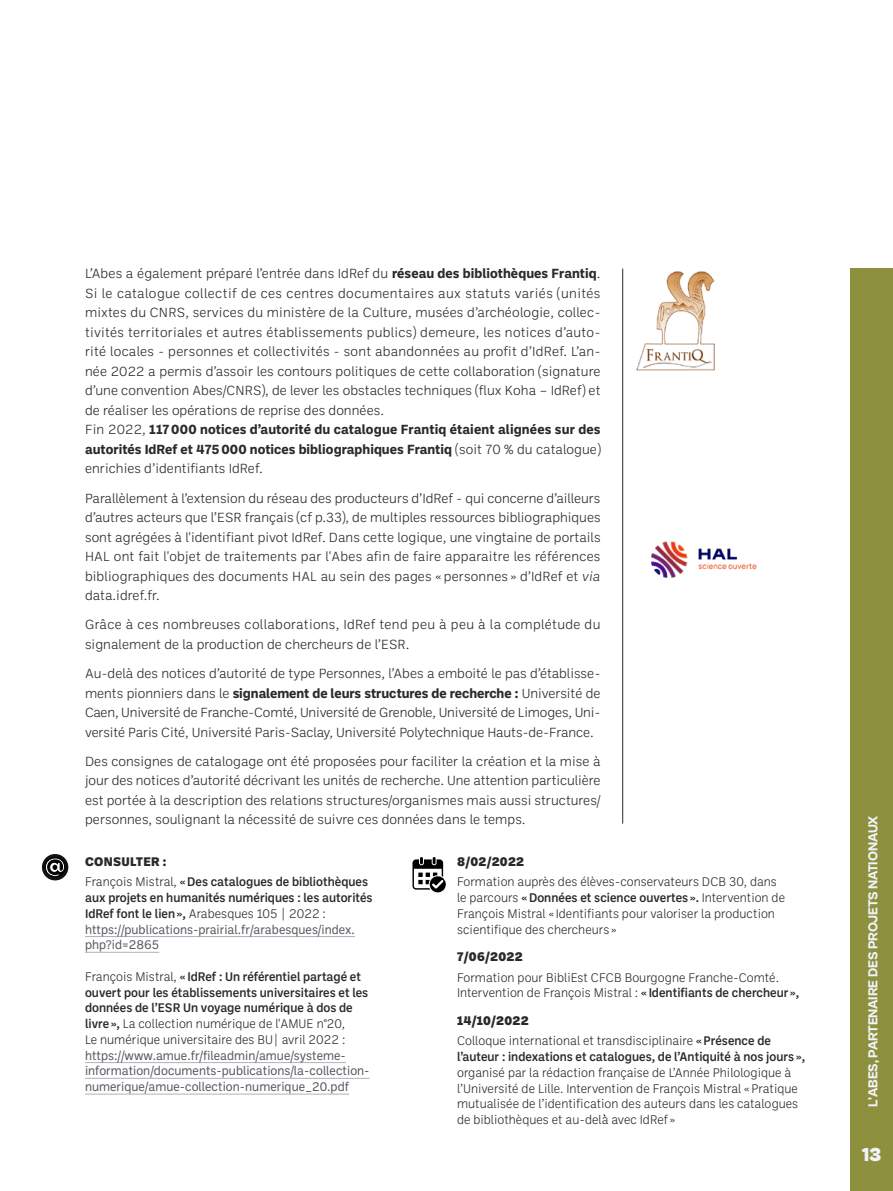
<style>
.page{position:relative;width:893px;height:1191px;background:#fff}
.page>*{position:absolute;margin:0;border:0;box-sizing:border-box;transform-origin:0 0}
.Titre__1{font:900 19.5px "Cabinet Grotesk";color:#f2f3fa}
.texte_courant{font:300 13.5px/19.5px "Ballinger";color:#2a292d;text-align:justify}
.texte_courant-2{font:700 13.5px/19.5px "Ballinger";color:#2a292d;text-align:justify}
.t1{font:800 13.5px "Cabinet Grotesk";letter-spacing:-.025em;color:#f2f3fa}
.Encadré{font:300 12.75px/15.8px "Ballinger";color:#2a292d;scale:.96 1}
.Encadré-2{font:12.75px/15.8px "Ballinger";color:#585a5e;scale:.96 1}
.Encadré-3{font:500 12.75px/15.8px "Ballinger";color:#2a292d;scale:.96 1}
.A_noter{font:800 12.75px "Ballinger";letter-spacing:.02em;color:#2a292d}
.s1{font-weight:700}
.s2{font-weight:300}
.s3{font-style:italic}
.s4{font-weight:500}
.s5{font-weight:400;color:#585a5e}
.s6{font-weight:300;color:#2a292d}
.s7{font-weight:500;color:#2a292d}
</style>
<div class="page">
<div style="left:850px;top:269px;width:43px;height:922px;background:#8d913d"></div>
<hr style="left:622px;top:269px;width:1px;height:554px;background:#2a292d">
<img style="left:636px;top:271px;width:79px;height:100px">
<img style="left:651px;top:541px;width:106px;height:37px">
<div style="left:42px;top:854px;width:26px;height:26px;border:3px solid #111211;border-radius:50%"></div>
<svg style="left:45px;top:857px;width:20px;height:19px"></svg>
<hr style="left:85px;top:936px;width:270px;height:1px;background:#afb0bd">
<hr style="left:85px;top:952px;width:74px;height:1px;background:#afb0bd">
<hr style="left:85px;top:1062px;width:261px;height:1px;background:#afb0bd">
<hr style="left:85px;top:1078px;width:285px;height:1px;background:#afb0bd">
<hr style="left:85px;top:1093px;width:264px;height:1px;background:#afb0bd">
<svg style="left:412px;top:857px;width:34px;height:35px"></svg>
<p class="texte_courant" style="left:85px;top:263px;width:517px">L’Abes a également préparé l’entrée dans IdRef du <span class="s1">réseau des bibliothèques Frantiq</span>.<br>Si le catalogue collectif de ces centres documentaires aux statuts variés (unités mixtes du CNRS, services du ministère de la Culture, musées d’archéologie, collec&shy;tivités territoriales et autres établissements publics) demeure, les notices d’auto&shy;rité locales - personnes et collectivités - sont abandonnées au profit d’IdRef. L’an&shy;née 2022 a permis d’assoir les contours politiques de cette collaboration (signature d’une convention Abes/CNRS), de lever les obstacles techniques (flux Koha – IdRef) et de réaliser les opérations de reprise des données.</p>
<p class="texte_courant-2" style="left:85px;top:419px;width:517px"><span class="s2">Fin 2022,</span> 117000 notices d’autorité du catalogue Frantiq étaient alignées sur des autorités IdRef et 475000 notices bibliographiques Frantiq <span class="s2">(soit 70 % du catalogue) enrichies d’identifiants IdRef.</span></p>
<p class="texte_courant" style="left:85px;top:487px;width:517px">Parallèlement à l’extension du réseau des producteurs d’IdRef - qui concerne d’ailleurs d’autres acteurs que l’ESR français (cf p.33), de multiples ressources bibliographiques sont agrégées à l'identifiant pivot IdRef. Dans cette logique, une vingtaine de portails HAL ont fait l'objet de traitements par l'Abes afin de faire apparaitre les références bibliographiques des documents HAL au sein des pages «personnes » d’IdRef et <span class="s3">via </span>data.idref.fr.</p>
<p class="texte_courant" style="left:85px;top:614px;width:517px">Grâce à ces nombreuses collaborations, IdRef tend peu à peu à la complétude du signalement de la production de chercheurs de l’ESR.</p>
<p class="texte_courant" style="left:85px;top:663px;width:517px">Au-delà des notices d’autorité de type Personnes, l’Abes a emboité le pas d’établisse&shy;ments pionniers dans le <span class="s1">signalement de leurs structures de recherche :</span> Université de Caen, Université de Franche-Comté, Université de Grenoble, Université de Limoges, Uni&shy;versité Paris Cité, Université Paris-Saclay, Université Polytechnique Hauts-de-France.</p>
<p class="texte_courant" style="left:85px;top:751px;width:517px">Des consignes de catalogage ont été proposées pour faciliter la création et la mise à jour des notices d’autorité décrivant les unités de recherche. Une attention particulière est portée à la description des relations structures/organismes mais aussi structures/ personnes, soulignant la nécessité de suivre ces données dans le temps.</p>
<p class="A_noter" style="left:457px;top:852px;width:69px">8/02/2022</p>
<p class="Encadré" style="left:457px;top:873px;width:343px">Formation auprès des élèves-conservateurs DCB 30, dans le parcours <span class="s4">«Données et science ouvertes ».</span> Intervention de François Mistral « Identifiants pour valoriser la production scientifique des chercheurs »</p>
<p class="A_noter" style="left:457px;top:948px;width:67px">7/06/2022</p>
<p class="Encadré" style="left:457px;top:968px;width:358px">Formation pour BibliEst CFCB Bourgogne Franche-Comté.<br>Intervention de François Mistral : <span class="s4">« Identifiants de chercheur »,</span></p>
<p class="A_noter" style="left:457px;top:1011px;width:73px">14/10/2022</p>
<p class="Encadré" style="left:457px;top:1032px;width:364px">Colloque international et transdisciplinaire <span class="s4">«Présence de l’auteur : indexations et catalogues, de l’Antiquité à nos jours », </span>organisé par la rédaction française de L’Année Philologique à l’Université de Lille. Intervention de François Mistral «Pratique mutualisée de l’identification des auteurs dans les catalogues de bibliothèques et au-delà̀ avec IdRef »</p>
<p class="A_noter" style="left:85px;top:852px;width:83px">CONSULTER :</p>
<p class="Encadré-3" style="left:85px;top:873px;width:301px"><span class="s2">François Mistral,</span> «Des catalogues de bibliothèques aux projets en humanités numériques : les autorités IdRef font le lien», <span class="s2">Arabesques 105 | 2022 : </span><span class="s5">https://publications-prairial.fr/arabesques/index. php?id=2865</span></p>
<p class="Encadré-2" style="left:85px;top:968px;width:298px"><span class="s6">François Mistral,</span> <span class="s7">« IdRef : Un référentiel partagé et ouvert pour les établissements universitaires et les données de l’ESR Un voyage numérique à dos de livre»,</span> <span class="s6">La collection numérique de l'AMUE n°20,<br>Le numérique universitaire des BU| avril 2022 : </span>https://www.amue.fr/fileadmin/amue/systeme&shy;information/documents-publications/la-collection&shy;numerique/amue-collection-numerique_20.pdf</p>
<p class="t1" style="left:866px;top:1107px;width:293px;rotate:-90deg">L'ABES, PARTENAIRE DES PROJETS NATIONAUX</p>
<p class="Titre__1" style="left:862px;top:1144px;width:21px">13</p>
</div>
